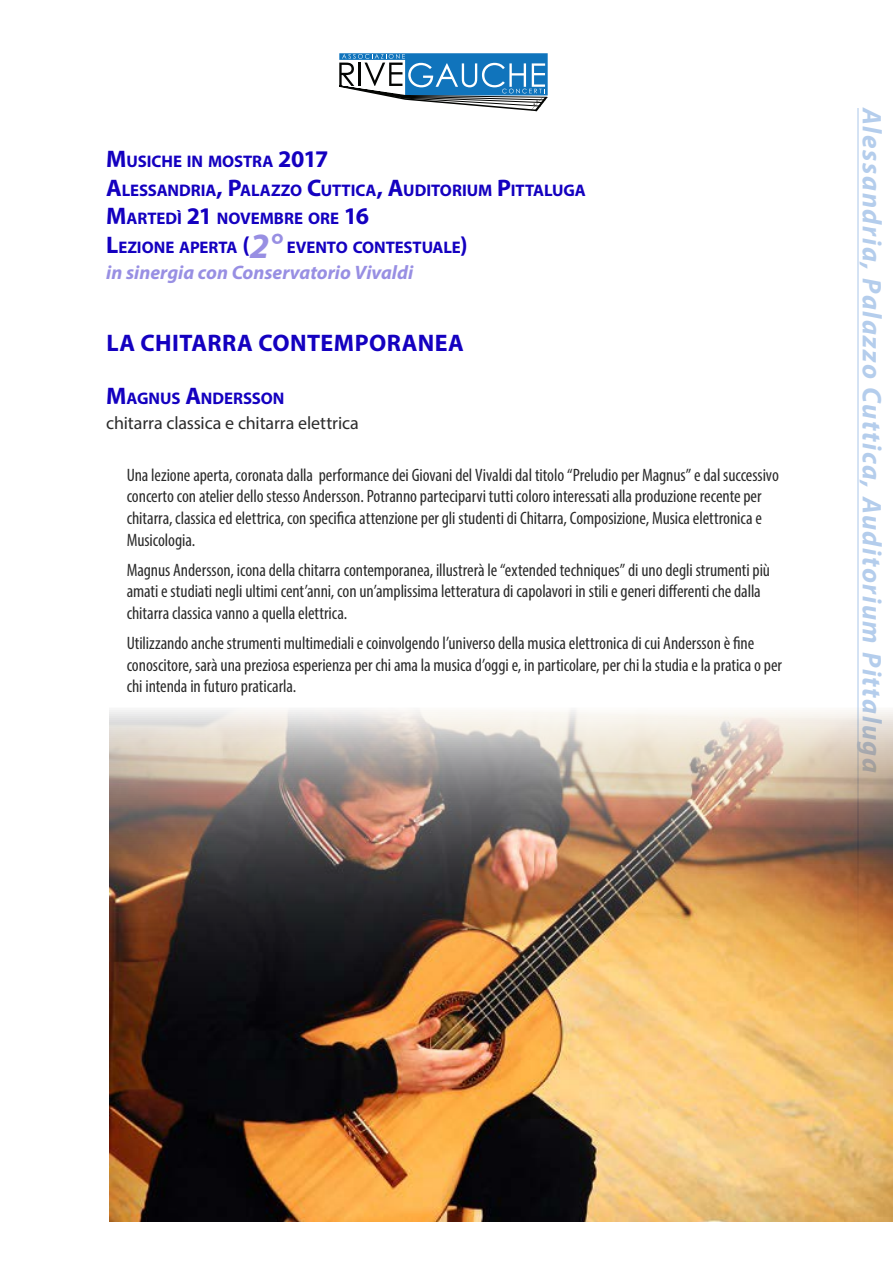
<style>
.page{position:relative;width:893px;height:1263px;background:#fff}
.page>*{position:absolute;margin:0;border:0;box-sizing:border-box;transform-origin:0 0}
.t1{font:italic 700 27px "Myriad Pro";letter-spacing:.06em;color:#b4cdec}
.Titolino{font:700 24px "Myriad Pro";letter-spacing:.02em;color:#1400c0}
.LuogoDataInterpreti{font:italic 700 19.5px "Myriad Pro";color:#988fe3}
.Programma{font:condensed 18px/21.6px "Myriad Pro";letter-spacing:-.005em;color:#2c2c2c}
.DettaglioEsecutori{font:18px "Myriad Pro";letter-spacing:-.01em;color:#2c2c2c}
.LuogoDataInterpreti-2{font:700 16.8px/28.8px "Myriad Pro";letter-spacing:-.005em;color:#1400c0}
.s1{font-size:24px}
.s2{font-style:italic;font-size:35.7px;color:#988fe3}
</style>
<div class="page">
<svg style="left:339px;top:53px;width:209px;height:59px"></svg>
<hr style="left:857px;top:108px;width:1px;height:1067px;background:#b4cdec">
<img style="left:109px;top:707px;width:783px;height:514px">
<p class="LuogoDataInterpreti-2" style="left:106px;top:146px;width:481px"><span class="s1">M</span>USICHE IN MOSTRA <span class="s1">2017<br>A</span>LESSANDRIA<span class="s1">, P</span>ALAZZO <span class="s1">C</span>UTTICA<span class="s1">, A</span>UDITORIUM <span class="s1">P</span>ITTALUGA <span class="s1">M</span>ARTEDÌ <span class="s1">21</span> NOVEMBRE ORE <span class="s1">16<br>L</span>EZIONE APERTA <span class="s1">(</span><span class="s2">2°</span> EVENTO CONTESTUALE<span class="s1">)</span></p>
<p class="LuogoDataInterpreti" style="left:106px;top:259px;width:308px">in sinergia con Conservatorio Vivaldi</p>
<p class="Titolino" style="left:107px;top:328px;width:359px">LA CHITARRA CONTEMPORANEA</p>
<p class="LuogoDataInterpreti-2" style="left:106px;top:383px;width:180px"><span class="s1">M</span>AGNUS <span class="s1">A</span>NDERSSON</p>
<p class="DettaglioEsecutori" style="left:106px;top:412px;width:254px">chitarra classica e chitarra elettrica</p>
<p class="Programma" style="left:127px;top:464px;width:654px">Una lezione aperta, coronata dalla performance dei Giovani del Vivaldi dal titolo “Preludio per Magnus” e dal successivo concerto con atelier dello stesso Andersson. Potranno parteciparvi tutti coloro interessati alla produzione recente per chitarra, classica ed elettrica, con specifica attenzione per gli studenti di Chitarra, Composizione, Musica elettronica e Musicologia.</p>
<p class="Programma" style="left:127px;top:559px;width:645px">Magnus Andersson, icona della chitarra contemporanea, illustrerà le “extended techniques” di uno degli strumenti più amati e studiati negli ultimi cent’anni, con un’amplissima letteratura di capolavori in stili e generi differenti che dalla chitarra classica vanno a quella elettrica.</p>
<p class="Programma" style="left:127px;top:632px;width:657px">Utilizzando anche strumenti multimediali e coinvolgendo l’universo della musica elettronica di cui Andersson è fine conoscitore, sarà una preziosa esperienza per chi ama la musica d’oggi e, in particolare, per chi la studia e la pratica o per chi intenda in futuro praticarla.</p>
<p class="t1" style="left:889px;top:108px;width:666px;rotate:90deg">Alessandria, Palazzo Cuttica, Auditorium Pittaluga</p>
</div>
